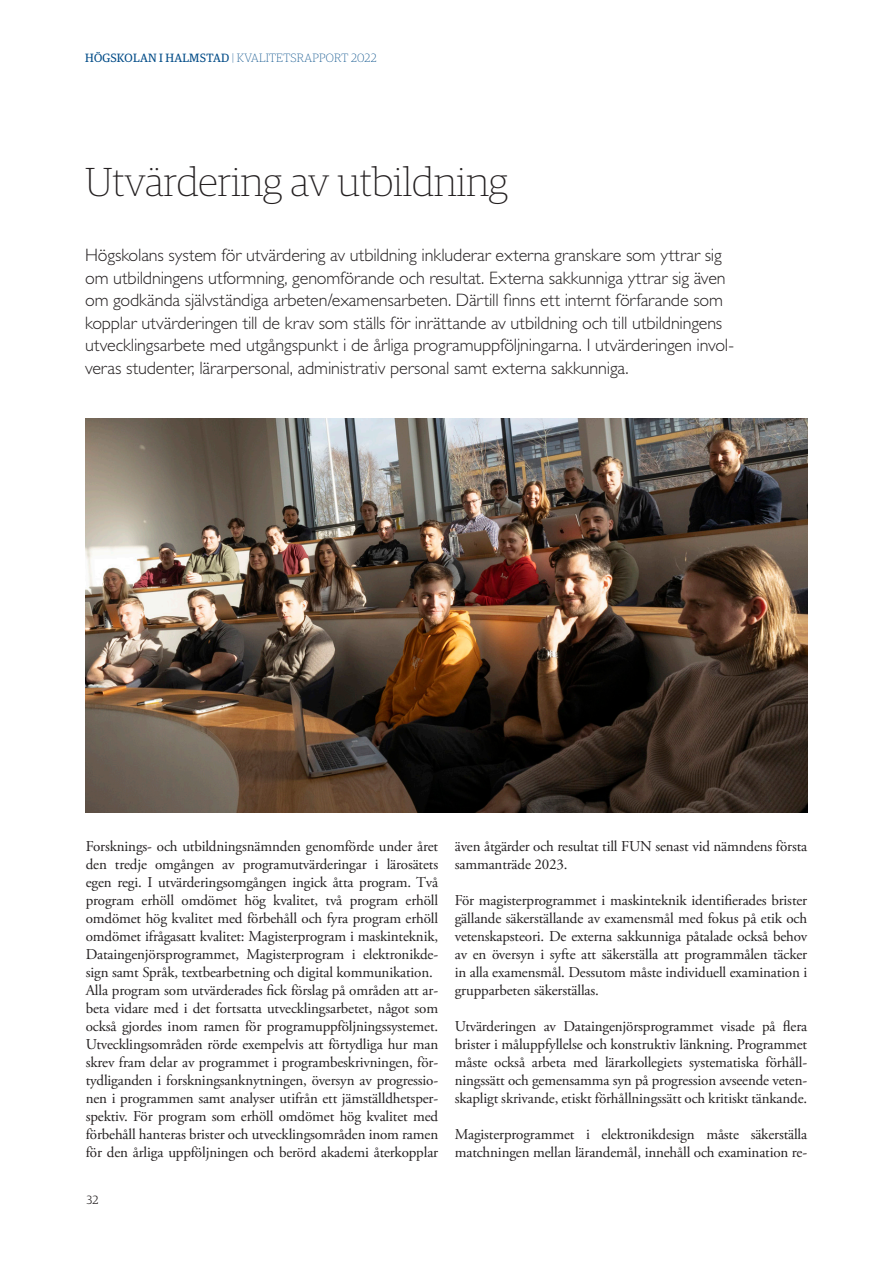
<style>
.page{position:relative;width:893px;height:1263px;background:#fff}
.page>*{position:absolute;margin:0;border:0;box-sizing:border-box;transform-origin:0 0}
.Rubrik{font:100 40.5px "Guardian Egyp";color:#231f20}
.Ingress{font:300 18px/22.5px "Gill Sans Std";letter-spacing:-.005em;color:#231f20}
.Brödtext_10_12{font:15px/18px "Adobe Garamond Pro";letter-spacing:-.01em;color:#231f20;text-align:justify}
.t1{font:100 12px "Guardian Egyp";letter-spacing:.02em;color:#004b87}
.t2{font:300 12px "Guardian Egyp";color:#231f20}
.s1{font-weight:400}
</style>
<div class="page">
<img style="left:85px;top:419px;width:722px;height:394px">
<p class="t1" style="left:85px;top:50px;width:293px"><span class="s1">HÖGSKOLAN I HALMSTAD</span> | KVALITETSRAPPORT 2022</p>
<p class="Rubrik" style="left:85px;top:156px;width:425px">Utvärdering av utbildning</p>
<p class="Ingress" style="left:85px;top:244px;width:650px">Högskolans system för utvärdering av utbildning inkluderar externa granskare som yttrar sig om utbildningens utformning, genomförande och resultat. Externa sakkunniga yttrar sig även om godkända självständiga arbeten/examensarbeten. Därtill finns ett internt förfarande som kopplar utvärderingen till de krav som ställs för inrättande av utbildning och till utbildningens utvecklingsarbete med utgångspunkt i de årliga programuppföljningarna. I utvärderingen invol&shy;veras studenter, lärarpersonal, administrativ personal samt externa sakkunniga.</p>
<p class="Brödtext_10_12" style="left:86px;top:838px;width:354px">Forsknings- och utbildningsnämnden genomförde under året den tredje omgången av programutvärderingar i lärosätets egen regi. I utvärderingsomgången ingick åtta program. Två program erhöll omdömet hög kvalitet, två program erhöll omdömet hög kvalitet med förbehåll och fyra program erhöll omdömet ifrågasatt kvalitet: Magisterprogram i maskinteknik, Dataingenjörsprogrammet, Magisterprogram i elektronikde&shy;sign samt Språk, textbearbetning och digital kommunikation.</p>
<p class="Brödtext_10_12" style="left:86px;top:982px;width:354px">Alla program som utvärderades fick förslag på områden att ar&shy;beta vidare med i det fortsatta utvecklingsarbetet, något som också gjordes inom ramen för programuppföljningssystemet.<br>Utvecklingsområden rörde exempelvis att förtydliga hur man skrev fram delar av programmet i programbeskrivningen, för&shy;tydliganden i forskningsanknytningen, översyn av progressio&shy;nen i programmen samt analyser utifrån ett jämställdhetsper&shy;spektiv. För program som erhöll omdömet hög kvalitet med förbehåll hanteras brister och utvecklingsområden inom ramen för den årliga uppföljningen och berörd akademi återkopplar</p>
<p class="t2" style="left:86px;top:1192px;width:13px">32</p>
<p class="Brödtext_10_12" style="left:455px;top:838px;width:354px">även åtgärder och resultat till FUN senast vid nämndens första sammanträde 2023.</p>
<p class="Brödtext_10_12" style="left:455px;top:892px;width:354px">För magisterprogrammet i maskinteknik identifierades brister gällande säkerställande av examensmål med fokus på etik och vetenskapsteori. De externa sakkunniga påtalade också behov av en översyn i syfte att säkerställa att programmålen täcker in alla examensmål. Dessutom måste individuell examination i grupparbeten säkerställas.</p>
<p class="Brödtext_10_12" style="left:455px;top:1018px;width:354px">Utvärderingen av Dataingenjörsprogrammet visade på flera brister i måluppfyllelse och konstruktiv länkning. Programmet måste också arbeta med lärarkollegiets systematiska förhåll&shy;ningssätt och gemensamma syn på progression avseende veten&shy;skapligt skrivande, etiskt förhållningssätt och kritiskt tänkande.</p>
<p class="Brödtext_10_12" style="left:455px;top:1126px;width:354px">Magisterprogrammet i elektronikdesign måste säkerställa matchningen mellan lärandemål, innehåll och examination re-</p>
</div>
